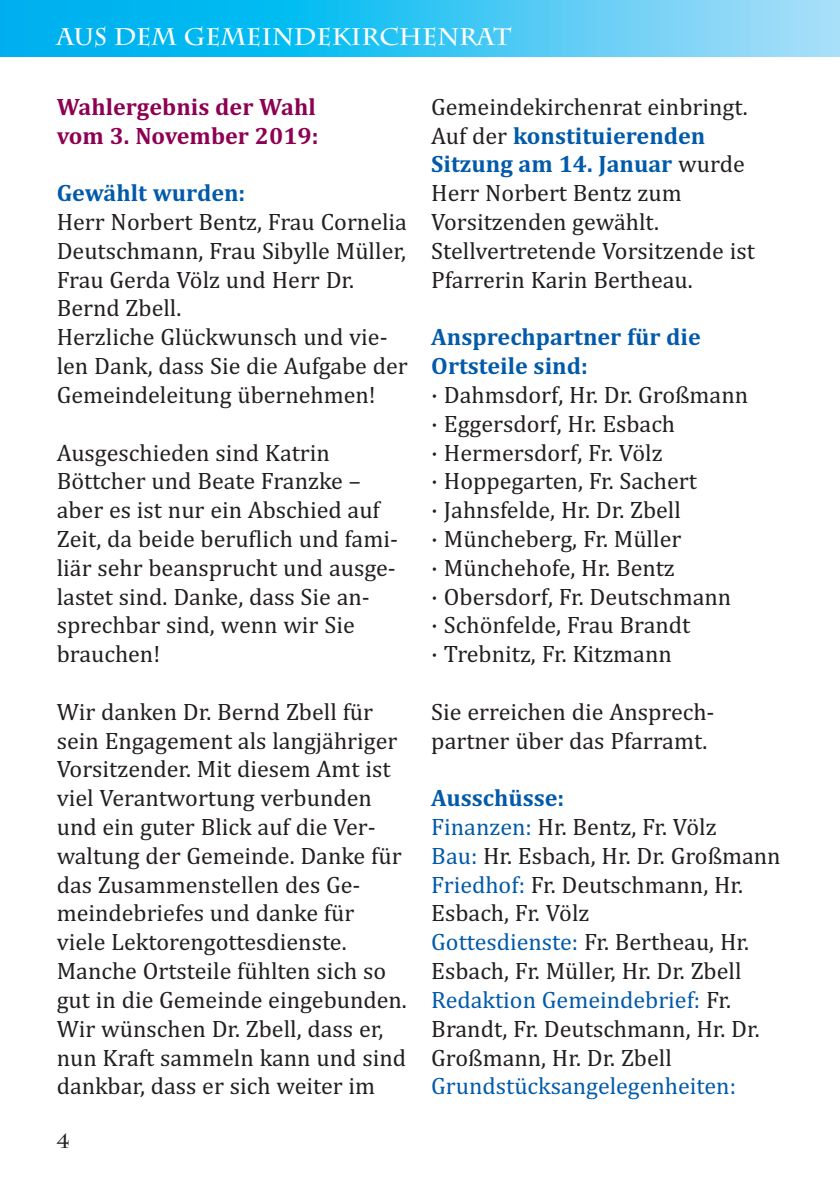
<style>
.page{position:relative;width:840px;height:1191px;background:#fff}
.page>*{position:absolute;margin:0;border:0;box-sizing:border-box;transform-origin:0 0}
.t1{font:24px/28.8px "Cambria";color:#231f20}
.t2{font:700 24px/28.8px "Cambria";color:#015aaa}
.t3{font:700 24px/28.8px "Cambria";color:#8d0052}
.t4{font:24px "Cambria";color:#015aaa}
.t5{font:700 24px "Charlemagne Std";color:#fff}
.t6{font:700 20px "Charlemagne Std";color:#231f20}
.s1{font-weight:700;color:#015aaa}
.s2{color:#015aaa}
</style>
<div class="page">
<svg style="left:0;top:0;width:839px;height:57px;background:#3bc4f3"></svg>
<p class="t5" style="left:57px;top:23px;width:456px">AUS DEM GEMEINDEKIRCHENRAT</p>
<p class="t3" style="left:57px;top:92px;width:263px">Wahlergebnis der Wahl vom 3. November 2019:</p>
<p class="t2" style="left:57px;top:178px;width:190px">Gewählt wurden:</p>
<p class="t1" style="left:57px;top:207px;width:352px">Herr Norbert Bentz, Frau Cornelia<br>Deutschmann, Frau Sibylle Müller,<br>Frau Gerda Völz und Herr Dr.<br>Bernd Zbell.<br>Herzliche Glückwunsch und vie&shy;len Dank, dass Sie die Aufgabe der<br>Gemeindeleitung übernehmen!</p>
<p class="t1" style="left:57px;top:438px;width:342px">Ausgeschieden sind Katrin<br>Böttcher und Beate Franzke – aber es ist nur ein Abschied auf<br>Zeit, da beide beruflich und fami&shy;liär sehr beansprucht und ausge&shy;lastet sind. Danke, dass Sie an&shy;sprechbar sind, wenn wir Sie brauchen!</p>
<p class="t1" style="left:57px;top:697px;width:351px">Wir danken Dr. Bernd Zbell für sein Engagement als langjähriger<br>Vorsitzender. Mit diesem Amt ist viel Verantwortung verbunden und ein guter Blick auf die Ver&shy;waltung der Gemeinde. Danke für das Zusammenstellen des Ge&shy;meindebriefes und danke für viele Lektorengottesdienste.<br>Manche Ortsteile fühlten sich so gut in die Gemeinde eingebunden.<br>Wir wünschen Dr. Zbell, dass er, nun Kraft sammeln kann und sind dankbar, dass er sich weiter im</p>
<p class="t6" style="left:57px;top:1129px;width:14px">4</p>
<p class="t1" style="left:431px;top:92px;width:325px">Gemeindekirchenrat einbringt.<br>Auf der <span class="s1">konstituierenden<br>Sitzung am 14. Januar</span> wurde<br>Herr Norbert Bentz zum<br>Vorsitzenden gewählt.<br>Stellvertretende Vorsitzende ist<br>Pfarrerin Karin Bertheau.</p>
<p class="t2" style="left:431px;top:322px;width:271px">Ansprechpartner für die<br>Ortsteile sind:</p>
<p class="t1" style="left:431px;top:380px;width:318px">· Dahmsdorf, Hr. Dr. Großmann · Eggersdorf, Hr. Esbach<br>· Hermersdorf, Fr. Völz<br>· Hoppegarten, Fr. Sachert<br>· Jahnsfelde, Hr. Dr. Zbell<br>· Müncheberg, Fr. Müller<br>· Münchehofe, Hr. Bentz<br>· Obersdorf, Fr. Deutschmann<br>· Schönfelde, Frau Brandt<br>· Trebnitz, Fr. Kitzmann</p>
<p class="t1" style="left:431px;top:697px;width:284px">Sie erreichen die Ansprech&shy;partner über das Pfarramt.</p>
<p class="t1" style="left:431px;top:783px;width:350px"><span class="s1">Ausschüsse:<br></span><span class="s2">Finanzen:</span> Hr. Bentz, Fr. Völz<br><span class="s2">Bau:</span> Hr. Esbach, Hr. Dr. Großmann<br><span class="s2">Friedhof:</span> Fr. Deutschmann, Hr.<br>Esbach, Fr. Völz<br><span class="s2">Gottesdienste:</span> Fr. Bertheau, Hr.<br>Esbach, Fr. Müller, Hr. Dr. Zbell<br><span class="s2">Redaktion Gemeindebrief:</span> Fr.<br>Brandt, Fr. Deutschmann, Hr. Dr.<br>Großmann, Hr. Dr. Zbell</p>
<p class="t4" style="left:431px;top:1072px;width:306px">Grundstücksangelegenheiten:</p>
</div>
